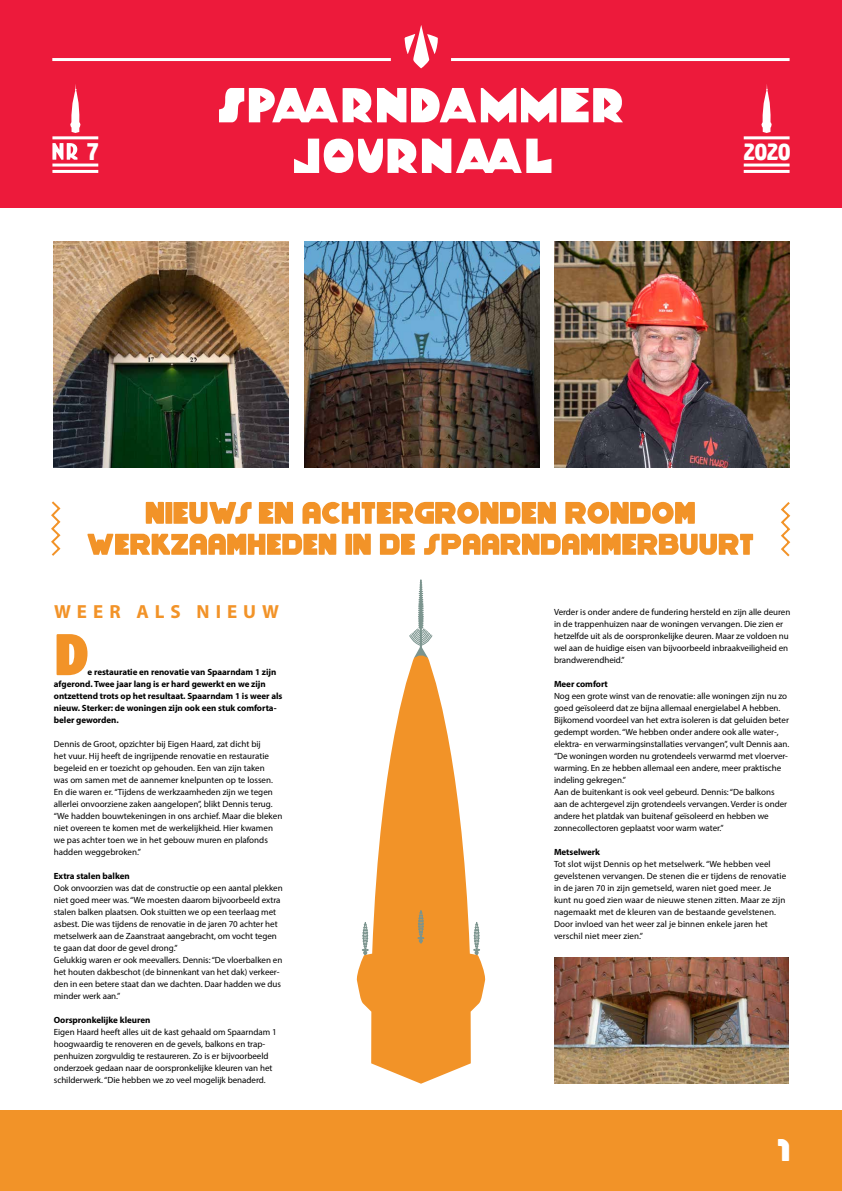
<style>
.page{position:relative;width:842px;height:1191px;background:#fff}
.page>*{position:absolute;margin:0;border:0;box-sizing:border-box;transform-origin:0 0}
.t1{font:900 54px "Kurversbrug";color:#f29328}
.t2{font:28.2px "Mokum Giro";color:#fff}
.t3{font:22px "Kurversbrug";color:#fff}
.t4{font:21.5px "Kurversbrug";color:#fff}
.t5{font:700 19px "Myriad Pro";letter-spacing:.32em;color:#f29328}
.t6{font:9px/12px "Myriad Pro";letter-spacing:-.005em;color:#000}
.t7{font:700 9px/12px "Myriad Pro";letter-spacing:-.005em;color:#000}
</style>
<div class="page">
<div style="left:0;top:1109px;width:842px;height:82px;background:#f29328"></div>
<svg style="left:51px;top:501px;width:740px;height:56px"></svg>
<div style="left:0;top:0;width:842px;height:207px;background:#ed1a3b"></div>
<svg style="left:52px;top:143px;width:25px;height:17px"></svg>
<hr style="left:744px;top:163px;width:45px;height:3px;background:#fff">
<hr style="left:744px;top:136px;width:45px;height:3px;background:#fff">
<svg style="left:219px;top:87px;width:404px;height:35px"></svg>
<svg style="left:294px;top:138px;width:257px;height:35px"></svg>
<hr style="left:451px;top:58px;width:338px;height:3px;background:#fff">
<hr style="left:744px;top:170px;width:45px;height:3px;background:#fff">
<svg style="left:404px;top:25px;width:34px;height:43px"></svg>
<svg style="left:761px;top:84px;width:11px;height:49px"></svg>
<svg style="left:70px;top:84px;width:11px;height:49px"></svg>
<hr style="left:52px;top:163px;width:46px;height:3px;background:#fff">
<hr style="left:52px;top:136px;width:46px;height:3px;background:#fff">
<hr style="left:52px;top:170px;width:46px;height:3px;background:#fff">
<hr style="left:52px;top:58px;width:339px;height:3px;background:#fff">
<img style="left:305px;top:241px;width:234px;height:227px">
<img style="left:54px;top:241px;width:235px;height:227px">
<img style="left:554px;top:241px;width:235px;height:227px">
<img style="left:554px;top:957px;width:234px;height:126px">
<svg style="left:409px;top:579px;width:24px;height:76px"></svg>
<svg style="left:356px;top:655px;width:130px;height:428px;fill:#f29328"></svg>
<svg style="left:416px;top:909px;width:9px;height:34px"></svg>
<h3 class="t3" style="left:87px;top:138px;width:13px">7</h3>
<h3 class="t5" style="left:54px;top:599px;width:226px">WEER ALS NIEUW</h3>
<h1 class="t1" style="left:54px;top:619px;width:36px">D</h1>
<p class="t7" style="left:54px;top:666px;width:230px;text-indent:34px">e restauratie en renovatie van Spaarndam 1 zijn afgerond. Twee jaar lang is er hard gewerkt en we zijn ontzettend trots op het resultaat. Spaarndam 1 is weer als nieuw. Sterker: de woningen zijn ook een stuk comforta&shy;beler geworden.</p>
<p class="t6" style="left:54px;top:738px;width:230px">Dennis de Groot, opzichter bij Eigen Haard, zat dicht bij<br>het vuur. Hij heeft de ingrijpende renovatie en restauratie begeleid en er toezicht op gehouden. Een van zijn taken<br>was om samen met de aannemer knelpunten op te lossen.<br>En die waren er. “Tijdens de werkzaamheden zijn we tegen allerlei onvoorziene zaken aangelopen”, blikt Dennis terug. “We hadden bouwtekeningen in ons archief. Maar die bleken niet overeen te komen met de werkelijkheid. Hier kwamen we pas achter toen we in het gebouw muren en plafonds hadden weggebroken.”</p>
<p class="t7" style="left:54px;top:870px;width:77px">Extra stalen balken</p>
<p class="t6" style="left:54px;top:882px;width:230px">Ook onvoorzien was dat de constructie op een aantal plekken niet goed meer was. “We moesten daarom bijvoorbeeld extra stalen balken plaatsen. Ook stuitten we op een teerlaag met asbest. Die was tijdens de renovatie in de jaren 70 achter het metselwerk aan de Zaanstraat aangebracht, om vocht tegen te gaan dat door de gevel drong.”<br>Gelukkig waren er ook meevallers. Dennis: “De vloerbalken en het houten dakbeschot (de binnenkant van het dak) verkeer&shy;den in een betere staat dan we dachten. Daar hadden we dus minder werk aan.”</p>
<p class="t7" style="left:54px;top:1014px;width:98px">Oorspronkelijke kleuren</p>
<p class="t6" style="left:54px;top:1026px;width:224px">Eigen Haard heeft alles uit de kast gehaald om Spaarndam 1 hoogwaardig te renoveren en de gevels, balkons en trap&shy;penhuizen zorgvuldig te restaureren. Zo is er bijvoorbeeld onderzoek gedaan naar de oorspronkelijke kleuren van het schilderwerk. “Die hebben we zo veel mogelijk benaderd.</p>
<h3 class="t4" style="left:744px;top:138px;width:48px">2020</h3>
<p class="t6" style="left:554px;top:606px;width:238px">Verder is onder andere de fundering hersteld en zijn alle deuren in de trappenhuizen naar de woningen vervangen. Die zien er hetzelfde uit als de oorspronkelijke deuren. Maar ze voldoen nu wel aan de huidige eisen van bijvoorbeeld inbraakveiligheid en brandwerendheid.”</p>
<p class="t7" style="left:554px;top:678px;width:55px">Meer comfort</p>
<p class="t6" style="left:554px;top:690px;width:237px">Nog een grote winst van de renovatie: alle woningen zijn nu zo goed geïsoleerd dat ze bijna allemaal energielabel A hebben.<br>Bijkomend voordeel van het extra isoleren is dat geluiden beter gedempt worden. “We hebben onder andere ook alle water-, elektra- en verwarmingsinstallaties vervangen”, vult Dennis aan. “De woningen worden nu grotendeels verwarmd met vloerver&shy;warming. En ze hebben allemaal een andere, meer praktische indeling gekregen.”<br>Aan de buitenkant is ook veel gebeurd. Dennis: “De balkons aan de achtergevel zijn grotendeels vervangen. Verder is onder andere het platdak van buitenaf geïsoleerd en hebben we zonnecollectoren geplaatst voor warm water.”</p>
<p class="t7" style="left:554px;top:846px;width:48px">Metselwerk</p>
<p class="t6" style="left:554px;top:858px;width:234px">Tot slot wijst Dennis op het metselwerk. “We hebben veel gevelstenen vervangen. De stenen die er tijdens de renovatie in de jaren 70 in zijn gemetseld, waren niet goed meer. Je kunt nu goed zien waar de nieuwe stenen zitten. Maar ze zijn nagemaakt met de kleuren van de bestaande gevelstenen.<br>Door invloed van het weer zal je binnen enkele jaren het verschil niet meer zien.”</p>
<h2 class="t2" style="left:778px;top:1139px;width:14px">1</h2>
</div>
